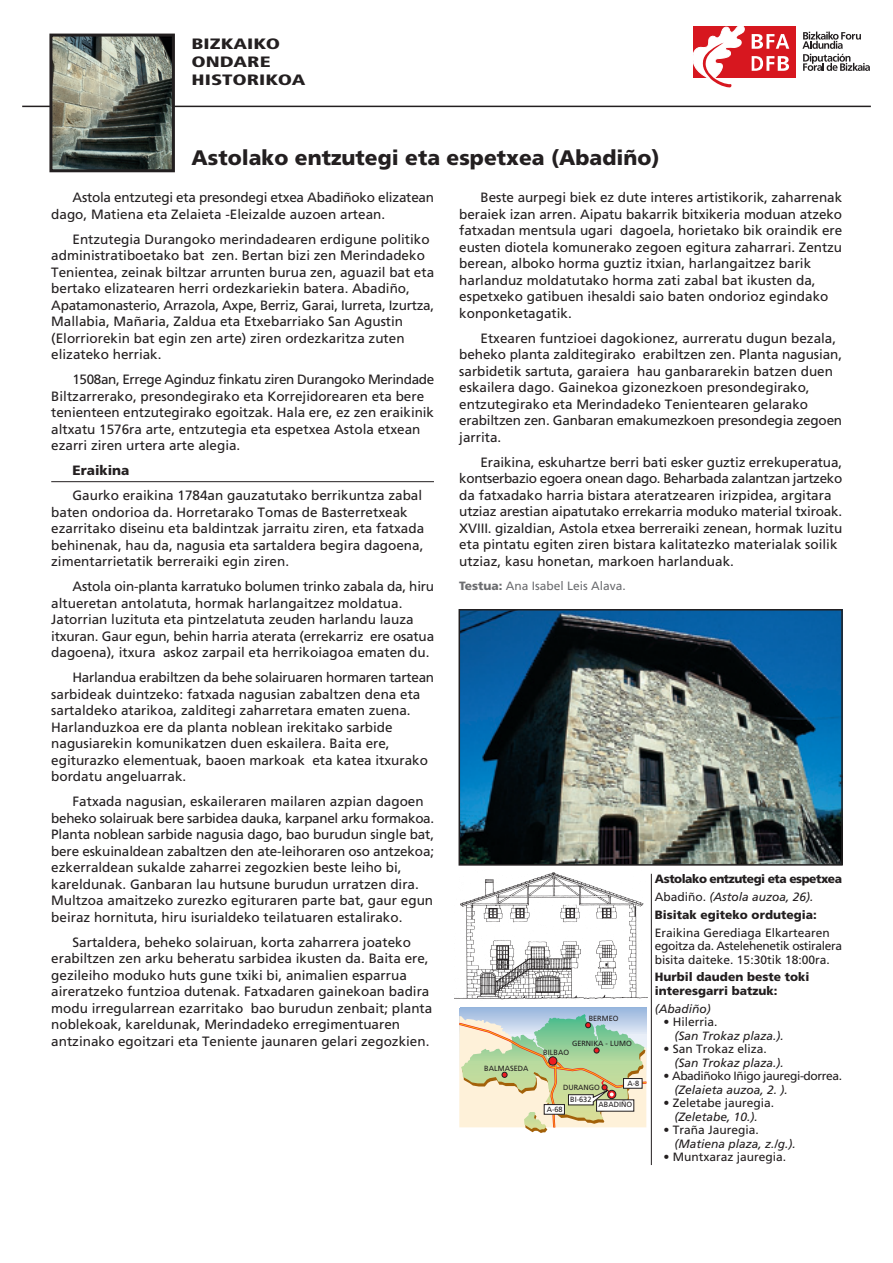
<style>
.page{position:relative;width:893px;height:1263px;background:#fff}
.page>*{position:absolute;margin:0;border:0;box-sizing:border-box;transform-origin:0 0}
.t1{font:900 21px "Frutiger";color:#231f20}
.t2{font:900 condensed 15px/18px "Frutiger";color:#231f20;scale:1.4 1}
.t3{font:13.5px/16.5px "Frutiger";color:#231f20}
.t4{font:900 13.5px "Frutiger";color:#231f20}
.t5{font:12px/13.5px "Frutiger";color:#231f20}
.t6{font:italic 12px "Frutiger";color:#231f20}
.t7{font:900 12px/17.7px "Frutiger";letter-spacing:-.04em;color:#231f20}
.t8{font:900 12px/13.5px "Frutiger";color:#231f20}
.t9{font:12px "Frutiger";letter-spacing:-.03em;color:#231f20}
.t10{font:12px "Frutiger";color:#6c6d70}
.t11{font:7.5px "Frutiger";color:#231f20}
.s1{font-weight:900}
.s2{font-weight:400}
.s3{font-weight:400;font-style:italic}
</style>
<div class="page">
<div style="left:693px;top:27px;width:103px;height:51px;background:#d7171f"></div>
<svg style="left:693px;top:27px;width:52px;height:60px"></svg>
<svg style="left:802px;top:32px;width:68px;height:39px"></svg>
<svg style="left:752px;top:34px;width:37px;height:15px"></svg>
<svg style="left:752px;top:56px;width:37px;height:15px"></svg>
<hr style="left:22px;top:106px;width:849px;height:1px;background:#231f20">
<hr style="left:51px;top:481px;width:383px;height:1px;background:#231f20">
<hr style="left:651px;top:874px;width:1px;height:291px;background:#231f20">
<div style="left:460px;top:1007px;width:186px;height:28px;background:#9fbbe0"></div>
<svg style="left:459px;top:1014px;width:188px;height:119px;background:#cdd6b5"></svg>
<img style="left:461px;top:612px;width:379px;height:251px">
<div style="left:458px;top:609px;width:385px;height:257px;border:2px solid #231f20"></div>
<img style="left:455px;top:872px;width:193px;height:128px">
<img style="left:53px;top:38px;width:118px;height:130px">
<div style="left:49px;top:34px;width:126px;height:138px;border:3px solid #231f20"></div>
<p class="t2" style="left:192px;top:36px;width:83px">BIZKAIKO<br>ONDARE<br>HISTORIKOA</p>
<h1 class="t1" style="left:192px;top:149px;width:470px">Astolako entzutegi eta espetxea (Abadiño)</h1>
<p class="t3" style="left:459px;top:190px;width:384px;text-indent:21px">Beste aurpegi biek ez dute interes artistikorik, zaharrenak beraiek izan arren. Aipatu bakarrik bitxikeria moduan atzeko fatxadan mentsula ugari dagoela, horietako bik oraindik ere eusten diotela komunerako zegoen egitura zaharrari. Zentzu berean, alboko horma guztiz itxian, harlangaitzez barik harlanduz moldatutako horma zati zabal bat ikusten da, espetxeko gatibuen ihesaldi saio baten ondorioz egindako konponketagatik.</p>
<p class="t3" style="left:459px;top:331px;width:384px;text-indent:21px">Etxearen funtzioei dagokionez, aurreratu dugun bezala, beheko planta zalditegirako erabiltzen zen. Planta nagusian, sarbidetik sartuta, garaiera hau ganbararekin batzen duen eskailera dago. Gainekoa gizonezkoen presondegirako, entzutegirako eta Merindadeko Tenientearen gelarako erabiltzen zen. Ganbaran emakumezkoen presondegia zegoen jarrita.</p>
<p class="t3" style="left:459px;top:455px;width:384px;text-indent:21px">Eraikina, eskuhartze berri bati esker guztiz errekuperatua, kontserbazio egoera onean dago. Beharbada zalantzan jartzeko da fatxadako harria bistara ateratzearen irizpidea, argitara utziaz arestian aipatutako errekarria moduko material txiroak.<br>XVIII. gizaldian, Astola etxea berreraiki zenean, hormak luzitu eta pintatu egiten ziren bistara kalitatezko materialak soilik utziaz, kasu honetan, markoen harlanduak.</p>
<p class="t3" style="left:51px;top:190px;width:384px;text-indent:21px">Astola entzutegi eta presondegi etxea Abadiñoko elizatean dago, Matiena eta Zelaieta -Eleizalde auzoen artean.</p>
<p class="t3" style="left:51px;top:232px;width:384px;text-indent:21px">Entzutegia Durangoko merindadearen erdigune politiko administratiboetako bat zen. Bertan bizi zen Merindadeko Tenientea, zeinak biltzar arrunten burua zen, aguazil bat eta bertako elizatearen herri ordezkariekin batera. Abadiño, Apatamonasterio, Arrazola, Axpe, Berriz, Garai, Iurreta, Izurtza, Mallabia, Mañaria, Zaldua eta Etxebarriako San Agustin (Elorriorekin bat egin zen arte) ziren ordezkaritza zuten elizateko herriak.</p>
<p class="t3" style="left:51px;top:372px;width:384px;text-indent:21px">1508an, Errege Aginduz finkatu ziren Durangoko Merindade Biltzarrerako, presondegirako eta Korrejidorearen eta bere tenienteen entzutegirako egoitzak. Hala ere, ez zen eraikinik altxatu 1576ra arte, entzutegia eta espetxea Astola etxean ezarri ziren urtera arte alegia.</p>
<p class="t4" style="left:72px;top:465px;width:59px">Eraikina</p>
<p class="t3" style="left:51px;top:488px;width:374px;text-indent:21px">Gaurko eraikina 1784an gauzatutako berrikuntza zabal baten ondorioa da. Horretarako Tomas de Basterretxeak ezarritako diseinu eta baldintzak jarraitu ziren, eta fatxada behinenak, hau da, nagusia eta sartaldera begira dagoena, zimentarrietatik berreraiki egin ziren.</p>
<p class="t3" style="left:51px;top:579px;width:384px;text-indent:21px">Astola oin-planta karratuko bolumen trinko zabala da, hiru altueretan antolatuta, hormak harlangaitzez moldatua.<br>Jatorrian luzituta eta pintzelatuta zeuden harlandu lauza itxuran. Gaur egun, behin harria aterata (errekarriz ere osatua dagoena), itxura askoz zarpail eta herrikoiagoa ematen du.</p>
<p class="t3" style="left:51px;top:670px;width:384px;text-indent:21px">Harlandua erabiltzen da behe solairuaren hormaren tartean sarbideak duintzeko: fatxada nagusian zabaltzen dena eta sartaldeko atarikoa, zalditegi zaharretara ematen zuena.<br>Harlanduzkoa ere da planta noblean irekitako sarbide nagusiarekin komunikatzen duen eskailera. Baita ere, egiturazko elementuak, baoen markoak eta katea itxurako bordatu angeluarrak.</p>
<p class="t3" style="left:51px;top:794px;width:384px;text-indent:21px">Fatxada nagusian, eskaileraren mailaren azpian dagoen beheko solairuak bere sarbidea dauka, karpanel arku formakoa.<br>Planta noblean sarbide nagusia dago, bao burudun single bat, bere eskuinaldean zabaltzen den ate-leihoraren oso antzekoa; ezkerraldean sukalde zaharrei zegozkien beste leiho bi, kareldunak. Ganbaran lau hutsune burudun urratzen dira.<br>Multzoa amaitzeko zurezko egituraren parte bat, gaur egun beiraz hornituta, hiru isurialdeko teilatuaren estalirako.</p>
<p class="t3" style="left:51px;top:935px;width:383px;text-indent:21px">Sartaldera, beheko solairuan, korta zaharrera joateko erabiltzen zen arku beheratu sarbidea ikusten da. Baita ere, gezileiho moduko huts gune txiki bi, animalien esparrua aireratzeko funtzioa dutenak. Fatxadaren gainekoan badira modu irregularrean ezarritako bao burudun zenbait; planta noblekoak, kareldunak, Merindadeko erregimentuaren antzinako egoitzari eta Teniente jaunaren gelari zegozkien.</p>
<p class="t10" style="left:459px;top:581px;width:168px"><span class="s1">Testua:</span> Ana Isabel Leis Alava.</p>
<p class="t7" style="left:655px;top:871px;width:189px">Astolako entzutegi eta espetxea<br><span class="s2">Abadiño.</span> <span class="s3">(Astola auzoa, 26).<br></span>Bisitak egiteko ordutegia:</p>
<p class="t5" style="left:655px;top:927px;width:189px">Eraikina Gerediaga Elkartearen egoitza da. Astelehenetik ostiralera bisita daiteke. 15:30tik 18:00ra.</p>
<p class="t8" style="left:655px;top:971px;width:156px">Hurbil dauden beste toki interesgarri batzuk:</p>
<p class="t6" style="left:655px;top:1004px;width:57px">(Abadiño)</p>
<p class="t5" style="left:663px;top:1016px;width:56px">• Hilerria.</p>
<p class="t6" style="left:674px;top:1031px;width:111px">(San Trokaz plaza.).</p>
<p class="t5" style="left:663px;top:1043px;width:105px">• San Trokaz eliza.</p>
<p class="t6" style="left:674px;top:1058px;width:111px">(San Trokaz plaza.).</p>
<p class="t9" style="left:663px;top:1071px;width:180px">• Abadiñoko Iñigo jauregi-dorrea.</p>
<p class="t6" style="left:674px;top:1085px;width:115px">(Zelaieta auzoa, 2. ).</p>
<p class="t5" style="left:663px;top:1097px;width:112px">• Zeletabe jauregia.</p>
<p class="t6" style="left:674px;top:1112px;width:85px">(Zeletabe, 10.).</p>
<p class="t5" style="left:663px;top:1124px;width:97px">• Traña Jauregia.</p>
<p class="t6" style="left:674px;top:1139px;width:123px">(Matiena plaza, z./g.).</p>
<p class="t5" style="left:663px;top:1151px;width:124px">• Muntxaraz jauregia.</p>
<p class="t11" style="left:589px;top:1015px;width:31px">BERMEO</p>
<p class="t11" style="left:572px;top:1040px;width:61px">GERNIKA - LUMO</p>
<p class="t11" style="left:543px;top:1050px;width:27px">BILBAO</p>
<p class="t11" style="left:484px;top:1065px;width:46px">BALMASEDA</p>
<p class="t11" style="left:627px;top:1080px;width:13px">A-8</p>
<p class="t11" style="left:563px;top:1084px;width:38px">DURANGO</p>
<p class="t11" style="left:570px;top:1097px;width:23px">BI-632</p>
<p class="t11" style="left:598px;top:1102px;width:35px">ABADIÑO</p>
<p class="t11" style="left:547px;top:1106px;width:17px">A-68</p>
</div>
